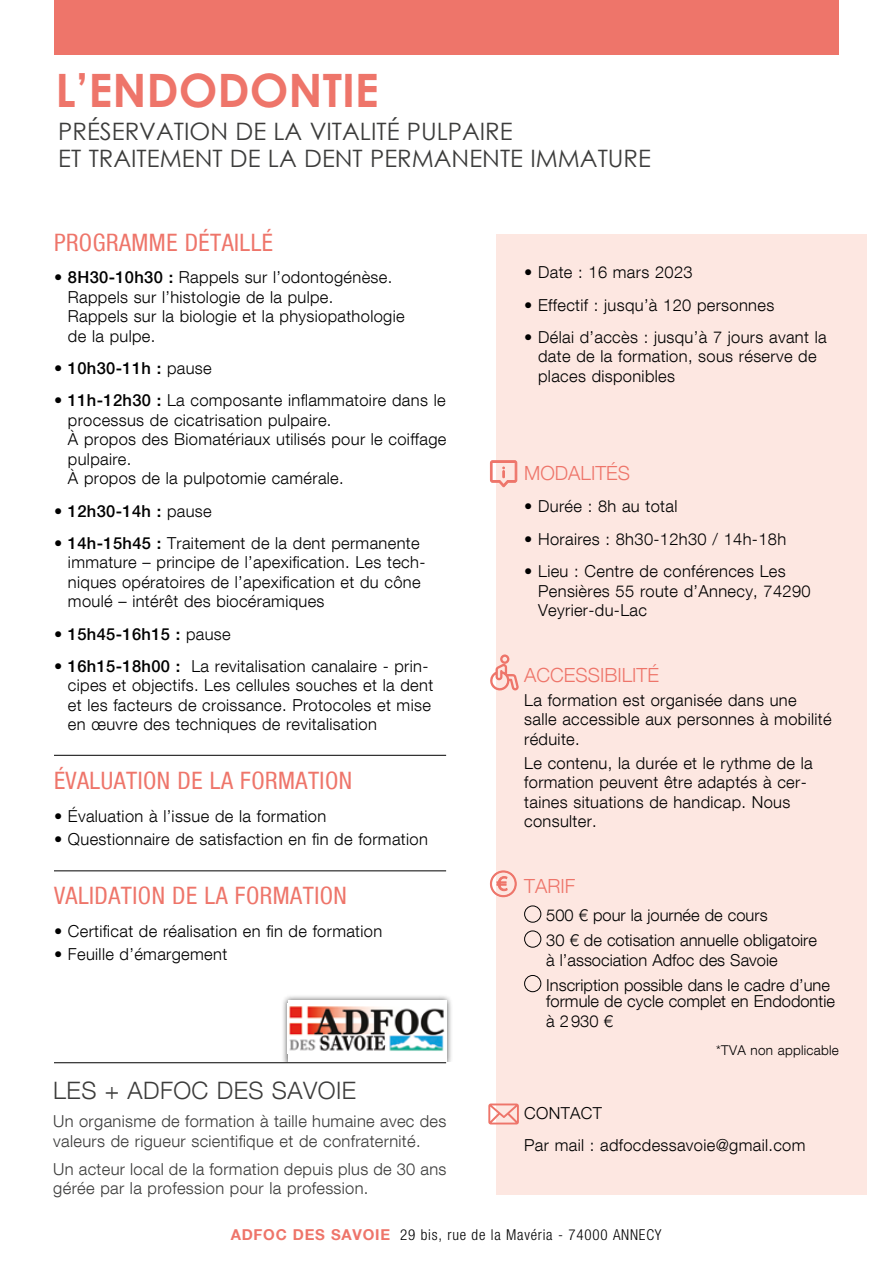
<style>
.page{position:relative;width:893px;height:1263px;background:#fff}
.page>*{position:absolute;margin:0;border:0;box-sizing:border-box;transform-origin:0 0}
.t1{font:700 46.05px "Century Gothic";color:#ee756a}
.t2{font:24px/27px "Century Gothic";color:#3c3c3b}
.t3{font:condensed 24px "Helvetica Neue LT Com";letter-spacing:.02em;color:#ee756a}
.t4{font:300 24px "Helvetica Neue LT Com";letter-spacing:.02em;color:#3c3c3b}
.t5{font:300 19.5px "Helvetica Neue LT Com";color:#ee756a}
.t6{font:300 16.5px/19.5px "Helvetica Neue LT Com";letter-spacing:.02em;color:#000}
.t7{font:300 16.5px/19.5px "Helvetica Neue LT Com";letter-spacing:.02em;color:#3c3c3b}
.t8{font:300 16.5px/25px "Helvetica Neue LT Com";color:#000}
.t9{font:500 16.5px "Helvetica Neue LT Com";letter-spacing:.02em;color:#000}
.t10{font:300 condensed 15px "Helvetica Neue LT Com";letter-spacing:.05em;color:#000}
.t11{font:300 13.5px "Helvetica Neue LT Com";letter-spacing:.02em;color:#000}
.s1{font-weight:500}
.s2{font-weight:300}
.s3{font-weight:700;font-stretch:normal;color:#ee756a}
</style>
<div class="page">
<div style="left:496px;top:234px;width:371px;height:960px;background:#fde7e1"></div>
<div style="left:524px;top:905px;width:17px;height:17px;border:1px solid #000;border-radius:50%"></div>
<div style="left:524px;top:930px;width:17px;height:17px;border:1px solid #000;border-radius:50%"></div>
<div style="left:524px;top:975px;width:17px;height:17px;border:1px solid #000;border-radius:50%"></div>
<div style="left:54px;top:0;width:785px;height:54px;background:#ee756a"></div>
<svg style="left:490px;top:460px;width:28px;height:28px"></svg>
<svg style="left:490px;top:870px;width:27px;height:27px"></svg>
<svg style="left:490px;top:654px;width:29px;height:37px"></svg>
<svg style="left:488px;top:1103px;width:31px;height:21px"></svg>
<hr style="left:54px;top:870px;width:392px;height:1px;background:#000">
<hr style="left:54px;top:755px;width:392px;height:1px;background:#000">
<div style="left:281px;top:994px;width:172px;height:76px;background:#000;opacity:.75"></div>
<div style="left:288px;top:1001px;width:158px;height:62px;background:#fff"></div>
<img style="left:289px;top:1006px;width:156px;height:45px">
<div style="left:219px;top:1063px;width:245px;height:42px;background:#fff"></div>
<hr style="left:54px;top:1062px;width:392px;height:1px;background:#000">
<h1 class="t1" style="left:55px;top:62px;width:325px">L’ENDODONTIE</h1>
<h2 class="t2" style="left:58px;top:117px;width:594px">PRÉSERVATION DE LA VITALITÉ PULPAIRE<br>ET TRAITEMENT DE LA DENT PERMANENTE IMMATURE</h2>
<h2 class="t3" style="left:54px;top:228px;width:220px">PROGRAMME DÉTAILLÉ</h2>
<p class="t6" style="left:68px;top:267px;width:338px;text-indent:-14px">• <span class="s1">8H30-10h30 :</span> Rappels sur l’odontogénèse.<br>Rappels sur l’histologie de la pulpe.<br>Rappels sur la biologie et la physiopathologie de la pulpe.</p>
<p class="t9" style="left:54px;top:358px;width:159px"><span class="s2">•</span> 10h30-11h : <span class="s2">pause</span></p>
<p class="t6" style="left:68px;top:390px;width:380px;text-indent:-14px">• <span class="s1">11h-12h30 :</span> La composante inflammatoire dans le processus de cicatrisation pulpaire.<br>À propos des Biomatériaux utilisés pour le coiffage pulpaire.<br>À propos de la pulpotomie camérale.</p>
<p class="t9" style="left:54px;top:501px;width:159px"><span class="s2">•</span> 12h30-14h : <span class="s2">pause</span></p>
<p class="t6" style="left:68px;top:533px;width:359px;text-indent:-14px">• <span class="s1">14h-15h45 :</span> Traitement de la dent permanente immature – principe de l’apexification. Les tech&shy;niques opératoires de l’apexification et du cône moulé – intérêt des biocéramiques</p>
<p class="t9" style="left:54px;top:624px;width:178px"><span class="s2">•</span> 15h45-16h15 : <span class="s2">pause</span></p>
<p class="t6" style="left:68px;top:656px;width:367px;text-indent:-14px">• <span class="s1">16h15-18h00 :</span> La revitalisation canalaire - prin&shy;cipes et objectifs. Les cellules souches et la dent et les facteurs de croissance. Protocoles et mise en œuvre des techniques de revitalisation</p>
<h2 class="t3" style="left:54px;top:767px;width:300px">ÉVALUATION DE LA FORMATION</h2>
<p class="t6" style="left:54px;top:806px;width:274px">• Évaluation à l’issue de la formation</p>
<p class="t6" style="left:54px;top:829px;width:375px">• Questionnaire de satisfaction en fin de formation</p>
<h2 class="t3" style="left:54px;top:882px;width:294px">VALIDATION DE LA FORMATION</h2>
<p class="t6" style="left:54px;top:921px;width:330px">• Certificat de réalisation en fin de formation</p>
<p class="t6" style="left:54px;top:944px;width:175px">• Feuille d’émargement</p>
<h2 class="t4" style="left:53px;top:1076px;width:304px">LES + ADFOC DES SAVOIE</h2>
<p class="t7" style="left:53px;top:1111px;width:395px">Un organisme de formation à taille humaine avec des valeurs de rigueur scientifique et de confraternité.</p>
<p class="t7" style="left:53px;top:1159px;width:395px">Un acteur local de la formation depuis plus de 30 ans gérée par la profession pour la profession.</p>
<p class="t6" style="left:524px;top:262px;width:170px">• Date : 16 mars 2023</p>
<p class="t6" style="left:524px;top:295px;width:252px">• Effectif : jusqu’à 120 personnes</p>
<p class="t6" style="left:538px;top:327px;width:290px;text-indent:-14px">• Délai d’accès : jusqu’à 7 jours avant la date de la formation, sous réserve de places disponibles</p>
<p class="t5" style="left:524px;top:461px;width:107px">MODALITÉS</p>
<p class="t6" style="left:524px;top:496px;width:155px">• Durée : 8h au total</p>
<p class="t6" style="left:524px;top:529px;width:264px">• Horaires : 8h30-12h30 / 14h-18h</p>
<p class="t6" style="left:538px;top:561px;width:274px;text-indent:-14px">• Lieu : Centre de conférences Les<br>Pensières 55 route d’Annecy, 74290<br>Veyrier-du-Lac</p>
<p class="t5" style="left:524px;top:663px;width:136px">ACCESSIBILITÉ</p>
<p class="t6" style="left:524px;top:690px;width:309px">La formation est organisée dans une salle accessible aux personnes à mobilité réduite.</p>
<p class="t6" style="left:524px;top:752px;width:290px">Le contenu, la durée et le rythme de la formation peuvent être adaptés à cer&shy;taines situations de handicap. Nous consulter.</p>
<p class="t5" style="left:524px;top:874px;width:52px">TARIF</p>
<p class="t8" style="left:546px;top:902px;width:272px">500 € pour la journée de cours<br>30 € de cotisation annuelle obligatoire</p>
<p class="t8" style="left:546px;top:947px;width:285px">à l’association Adfoc des Savoie<br>Inscription possible dans le cadre d’une</p>
<p class="t8" style="left:546px;top:991px;width:290px;line-height:19.5px">formule de cycle complet en Endodontie à 2930 €</p>
<p class="t11" style="left:716px;top:1041px;width:124px">*TVA non applicable</p>
<p class="t6" style="left:524px;top:1097px;width:283px;line-height:32.2px">CONTACT<br>Par mail : adfocdessavoie@gmail.com</p>
<p class="t10" style="left:231px;top:1226px;width:432px"><span class="s3">ADFOC DES SAVOIE</span> 29 bis, rue de la Mavéria - 74000 ANNECY</p>
</div>
